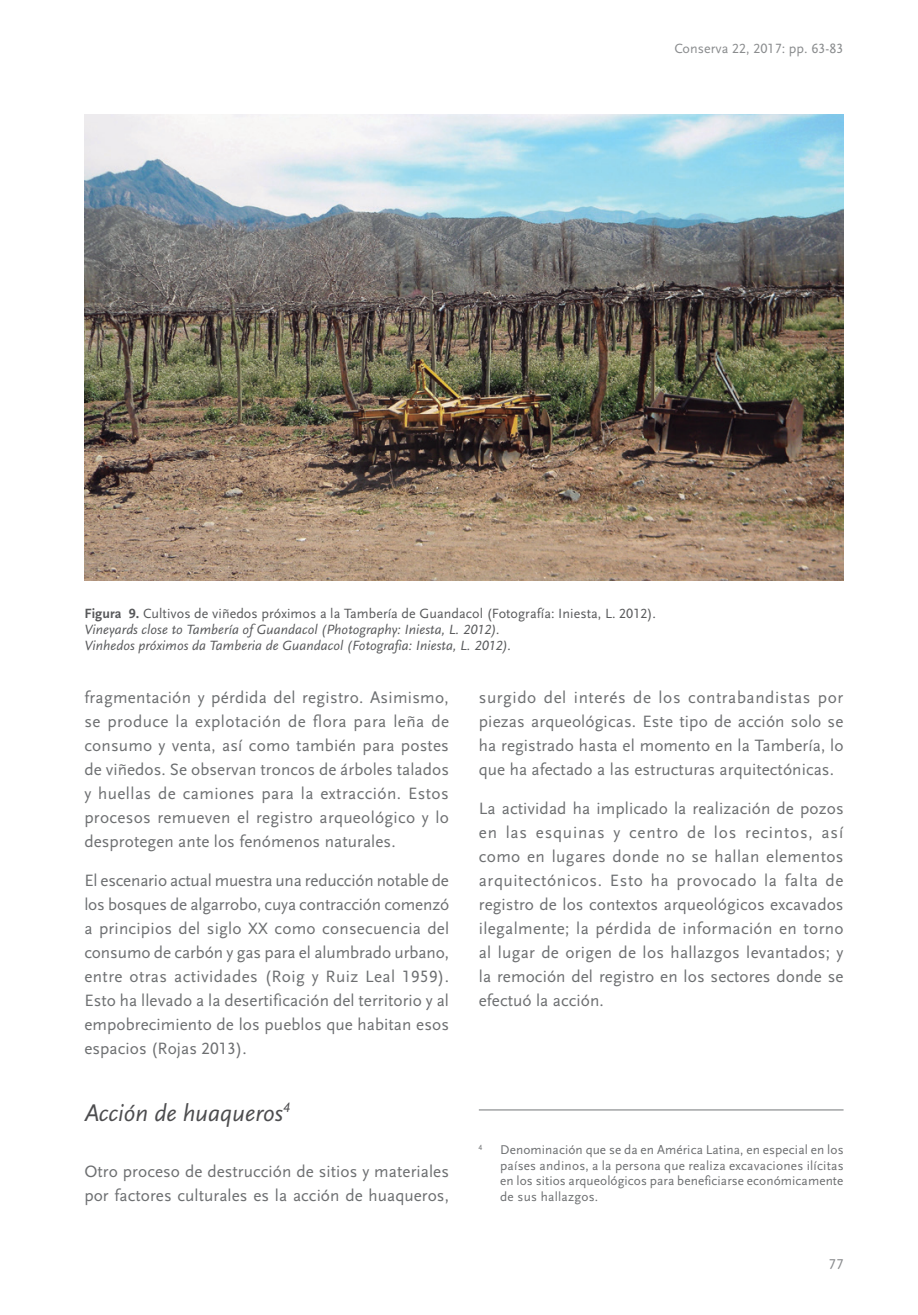
<style>
.page{position:relative;width:918px;height:1315px;background:#fff}
.page>*{position:absolute;margin:0;border:0;box-sizing:border-box;transform-origin:0 0}
.t1{font:24.5px "Scala Sans Regular LF Italic";color:#4d4d4f}
.t2{font:17.15px/24px "Scala Sans Regular LF";letter-spacing:.005em;color:#6d6f71;text-align:justify}
.t3{font:14.88px "Scala Sans Regular LF";color:#8a8c8e}
.t4{font:14px/15.8px "Scala Sans Regular LF Italic";letter-spacing:.005em;color:#58595b}
.t5{font:14px "Scala Sans Regular LF";letter-spacing:.005em;color:#58595b}
.t6{font:14px "Scala Sans Regular LF";letter-spacing:.005em;color:#8a8c8e}
.t7{font:13.3px/15.8px "Scala Sans Regular LF";letter-spacing:.005em;color:#6d6f71;text-align:justify}
.t8{font:7.88px "Scala Sans Regular LF";color:#6d6f71}
.s1{font-family:"Scala Sans Bold LF"}
</style>
<div class="page">
<img style="left:84px;top:114px;width:759px;height:466px">
<hr style="left:479px;top:1109px;width:364px;height:1px;background:#949698">
<p class="t6" style="left:674px;top:41px;width:171px">Conserva 22, 2017: pp. 63-83</p>
<p class="t5" style="left:84px;top:606px;width:573px"><span class="s1">Figura 9.</span> Cultivos de viñedos próximos a la Tambería de Guandacol (Fotografía: Iniesta, L. 2012).</p>
<p class="t4" style="left:84px;top:622px;width:428px">Vineyards close to Tambería of Guandacol (Photography: Iniesta, L. 2012).<br>Vinhedos próximos da Tamberia de Guandacol (Fotografia: Iniesta, L. 2012).</p>
<p class="t2" style="left:84px;top:685px;width:366px">fragmentación y pérdida del registro. Asimismo, se produce la explotación de flora para leña de consumo y venta, así como también para postes de viñedos. Se observan troncos de árboles talados y huellas de camiones para la extracción. Estos procesos remueven el registro arqueológico y lo desprotegen ante los fenómenos naturales.</p>
<p class="t2" style="left:84px;top:868px;width:366px">El escenario actual muestra una reducción notable de los bosques de algarrobo, cuya contracción comenzó a principios del siglo XX como consecuencia del consumo de carbón y gas para el alumbrado urbano, entre otras actividades (Roig y Ruiz Leal 1959).<br>Esto ha llevado a la desertificación del territorio y al empobrecimiento de los pueblos que habitan esos espacios (Rojas 2013).</p>
<h1 class="t1" style="left:84px;top:1099px;width:207px">Acción de huaqueros<sup>4</sup></h1>
<p class="t2" style="left:84px;top:1159px;width:366px">Otro proceso de destrucción de sitios y materiales por factores culturales es la acción de huaqueros,</p>
<p class="t2" style="left:479px;top:685px;width:366px">surgido del interés de los contrabandistas por piezas arqueológicas. Este tipo de acción solo se ha registrado hasta el momento en la Tambería, lo que ha afectado a las estructuras arquitectónicas.</p>
<p class="t2" style="left:479px;top:796px;width:366px">La actividad ha implicado la realización de pozos en las esquinas y centro de los recintos, así como en lugares donde no se hallan elementos arquitectónicos. Esto ha provocado la falta de registro de los contextos arqueológicos excavados ilegalmente; la pérdida de información en torno al lugar de origen de los hallazgos levantados; y la remoción del registro en los sectores donde se efectuó la acción.</p>
<p class="t8" style="left:478px;top:1143px;width:5px">4</p>
<p class="t7" style="left:500px;top:1141px;width:345px">Denominación que se da en América Latina, en especial en los países andinos, a la persona que realiza excavaciones ilícitas en los sitios arqueológicos para beneficiarse económicamente de sus hallazgos.</p>
<p class="t3" style="left:828px;top:1255px;width:16px">77</p>
</div>
